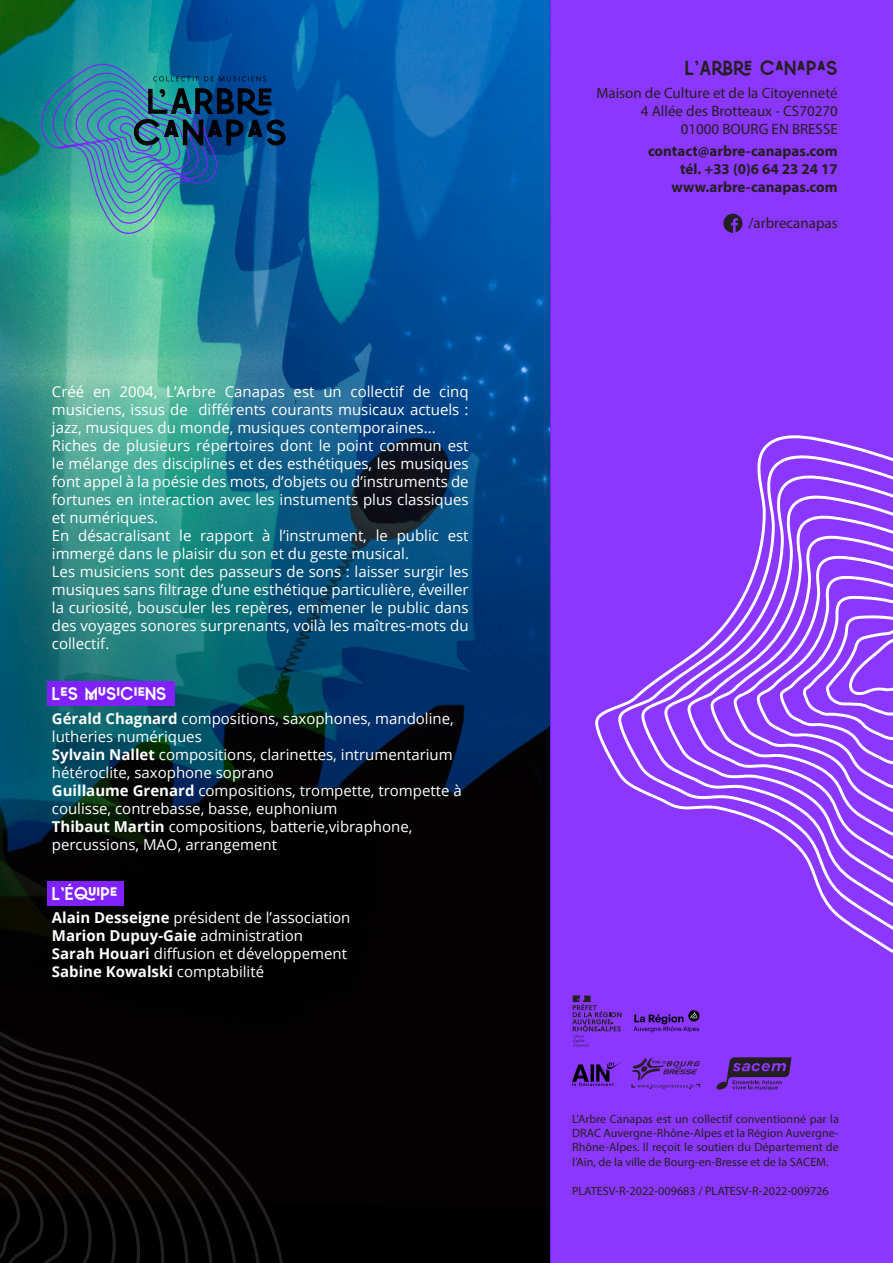
<style>
.page{position:relative;width:893px;height:1263px;background:#fff}
.page>*{position:absolute;margin:0;border:0;box-sizing:border-box;transform-origin:0 0}
.t1{font:30px "Quirk";color:#231f20}
.t2{font:27px "Quirk";color:#fff}
.t3{font:15px/18px "Open Sans";color:#fff}
.t4{font:15px "Myriad Pro";color:#231f20}
.t5{font:700 15px "Myriad Pro";color:#231f20}
.t6{font:700 15px "Open Sans";color:#fff}
.t7{font:12px/14.4px "Myriad Pro";color:#231f20;text-align:justify}
.s1{font-weight:700}
.s2{font-weight:400}
</style>
<div class="page">
<img style="left:0;top:0;width:551px;height:1263px">
<div style="left:48px;top:681px;width:127px;height:24px;background:#8021ff"></div>
<div style="left:48px;top:881px;width:76px;height:25px;background:#8021ff"></div>
<img style="left:41px;top:63px;width:245px;height:171px">
<div style="left:0;top:1016px;width:287px;height:247px;background:#030101"></div>
<div style="left:0;top:1031px;width:264px;height:232px;background:#030101"></div>
<svg style="left:0;top:1046px;width:239px;height:217px;background:#050303"></svg>
<svg style="left:0;top:1061px;width:216px;height:202px;background:#080606"></svg>
<div style="left:551px;top:0;width:342px;height:1263px;background:#8c37ff"></div>
<svg style="left:595px;top:435px;width:298px;height:518px"></svg>
<svg style="left:618px;top:455px;width:275px;height:480px"></svg>
<svg style="left:640px;top:475px;width:253px;height:436px"></svg>
<svg style="left:664px;top:495px;width:229px;height:392px"></svg>
<svg style="left:687px;top:515px;width:206px;height:347px"></svg>
<svg style="left:710px;top:536px;width:183px;height:302px"></svg>
<svg style="left:733px;top:555px;width:160px;height:258px"></svg>
<svg style="left:723px;top:214px;width:19px;height:19px"></svg>
<img style="left:633px;top:1010px;width:67px;height:23px">
<img style="left:572px;top:1060px;width:51px;height:26px">
<svg style="left:631px;top:1057px;width:69px;height:32px"></svg>
<svg style="left:572px;top:995px;width:49px;height:51px"></svg>
<svg style="left:716px;top:1057px;width:75px;height:33px"></svg>
<p class="t3" style="left:52px;top:383px;width:418px;text-align:justify">Créé en 2004, L’Arbre Canapas est un collectif de cinq musiciens, issus de différents courants musicaux actuels : jazz, musiques du monde, musiques contemporaines...</p>
<p class="t3" style="left:52px;top:437px;width:418px;text-align:justify">Riches de plusieurs répertoires dont le point commun est le mélange des disciplines et des esthétiques, les musiques font appel à la poésie des mots, d’objets ou d’instruments de fortunes en interaction avec les instuments plus classiques et numériques.</p>
<p class="t3" style="left:52px;top:527px;width:418px">En désacralisant le rapport à l’instrument, le public est immergé dans le plaisir du son et du geste musical.</p>
<p class="t3" style="left:52px;top:563px;width:418px;text-align:justify">Les musiciens sont des passeurs de sons : laisser surgir les musiques sans filtrage d’une esthétique particulière, éveiller la curiosité, bousculer les repères, emmener le public dans des voyages sonores surprenants, voilà les maîtres-mots du collectif.</p>
<p class="t2" style="left:52px;top:680px;width:116px">Les musiciens</p>
<p class="t3" style="left:52px;top:709px;width:403px"><span class="s1">Gérald Chagnard</span> compositions, saxophones, mandoline, lutheries numériques</p>
<p class="t3" style="left:52px;top:745px;width:402px"><span class="s1">Sylvain Nallet</span> compositions, clarinettes, intrumentarium hétéroclite, saxophone soprano</p>
<p class="t3" style="left:52px;top:781px;width:411px"><span class="s1">Guillaume Grenard</span> compositions, trompette, trompette à coulisse, contrebasse, basse, euphonium</p>
<p class="t3" style="left:52px;top:817px;width:362px"><span class="s1">Thibaut Martin</span> compositions, batterie,vibraphone, percussions, MAO, arrangement</p>
<p class="t2" style="left:52px;top:880px;width:67px">L'Équipe</p>
<p class="t3" style="left:52px;top:908px;width:300px"><span class="s1">Alain Desseigne</span> président de l’association</p>
<p class="t6" style="left:52px;top:924px;width:253px">Marion Dupuy-Gaie <span class="s2">administration</span></p>
<p class="t3" style="left:52px;top:944px;width:297px"><span class="s1">Sarah Houari</span> diffusion et développement</p>
<p class="t6" style="left:52px;top:960px;width:214px">Sabine Kowalski <span class="s2">comptabilité</span></p>
<p class="t1" style="left:685px;top:53px;width:154px">L'Arbre Canapas</p>
<p class="t4" style="left:596px;top:83px;width:243px">Maison de Culture et de la Citoyenneté</p>
<p class="t4" style="left:641px;top:101px;width:198px">4 Allée des Brotteaux - CS70270</p>
<p class="t4" style="left:681px;top:119px;width:158px">01000 BOURG EN BRESSE</p>
<p class="t5" style="left:648px;top:141px;width:191px">contact@arbre-canapas.com</p>
<p class="t5" style="left:680px;top:159px;width:159px">tél. +33 (0)6 64 23 24 17</p>
<p class="t5" style="left:672px;top:177px;width:168px">www.arbre-canapas.com</p>
<p class="t4" style="left:748px;top:214px;width:91px">/arbrecanapas</p>
<p class="t7" style="left:572px;top:1111px;width:268px">L’Arbre Canapas est un collectif conventionné par la DRAC Auvergne-Rhône-Alpes et la Région Auvergne-Rhône-Alpes. Il reçoit le soutien du Département de l’Ain, de la ville de Bourg-en-Bresse et de la SACEM.</p>
<p class="t7" style="left:572px;top:1183px;width:258px">PLATESV-R-2022-009683 / PLATESV-R-2022-009726</p>
</div>
